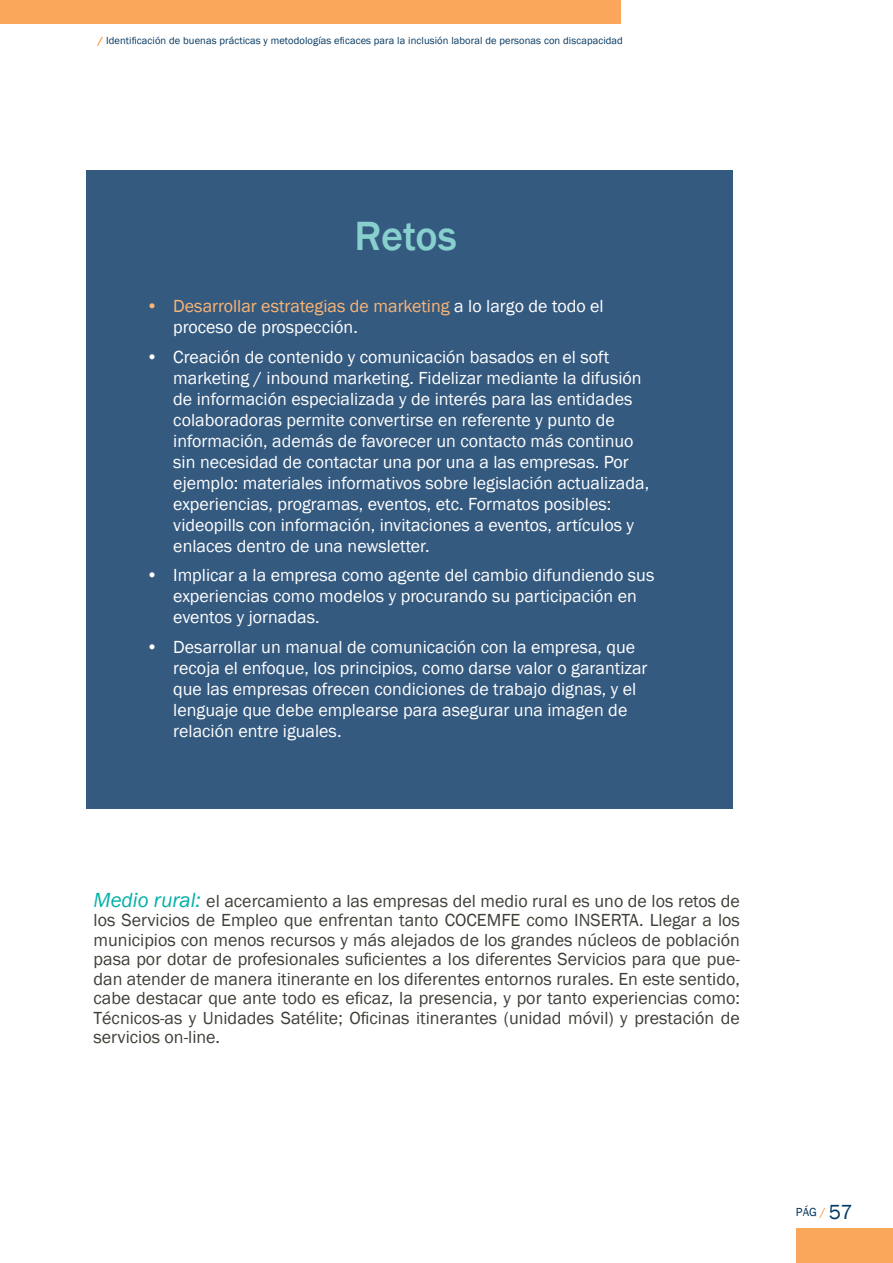
<style>
.page{position:relative;width:893px;height:1263px;background:#fff}
.page>*{position:absolute;margin:0;border:0;box-sizing:border-box;transform-origin:0 0}
.t1{font:500 42px "Franklin Gothic";letter-spacing:-.01em;color:#87d0cd}
.t2{font:18px/21px "Franklin Gothic";color:#fff}
.t3{font:18px/19.5px "Franklin Gothic";color:#3f3e37;text-align:justify}
.t4{font:12px "Franklin Gothic";color:#003660}
.t5{font:10.5px "Franklin Gothic";letter-spacing:.01em;color:#003660}
.s1{font-weight:800;color:#f6891f}
.s2{color:#fbb574}
.s3{font-style:italic;font-size:21px;color:#00afa8}
.s4{color:#f6891f}
.s5{font-size:21px}
</style>
<div class="page">
<div style="left:0;top:0;width:621px;height:23px;background:#faa75b"></div>
<div style="left:796px;top:1228px;width:97px;height:35px;background:#faa75b"></div>
<div style="left:87px;top:171px;width:646px;height:638px;background:#355a80"></div>
<p class="t5" style="left:98px;top:34px;width:527px"><span class="s1">/</span> Identificación de buenas prácticas y metodologías eficaces para la inclusión laboral de personas con discapacidad</p>
<h1 class="t1" style="left:354px;top:210px;width:104px">Retos</h1>
<p class="t2" style="left:173px;top:296px;width:432px;text-indent:-27px"><span class="s2">• Desarrollar estrategias de marketing</span> a lo largo de todo el proceso de prospección.</p>
<p class="t2" style="left:173px;top:347px;width:477px;text-indent:-27px">• Creación de contenido y comunicación basados en el soft marketing / inbound marketing. Fidelizar mediante la difusión de información especializada y de interés para las entidades colaboradoras permite convertirse en referente y punto de información, además de favorecer un contacto más continuo sin necesidad de contactar una por una a las empresas. Por ejemplo: materiales informativos sobre legislación actualizada, experiencias, programas, eventos, etc. Formatos posibles: videopills con información, invitaciones a eventos, artículos y enlaces dentro de una newsletter.</p>
<p class="t2" style="left:173px;top:565px;width:483px;text-indent:-27px">• Implicar a la empresa como agente del cambio difundiendo sus experiencias como modelos y procurando su participación en eventos y jornadas.</p>
<p class="t2" style="left:173px;top:637px;width:476px;text-indent:-27px">• Desarrollar un manual de comunicación con la empresa, que recoja el enfoque, los principios, como darse valor o garantizar que las empresas ofrecen condiciones de trabajo dignas, y el lenguaje que debe emplearse para asegurar una imagen de relación entre iguales.</p>
<p class="t3" style="left:94px;top:891px;width:648px"><span class="s3">Medio rural:</span> el acercamiento a las empresas del medio rural es uno de los retos de los Servicios de Empleo que enfrentan tanto COCEMFE como INSERTA. Llegar a los municipios con menos recursos y más alejados de los grandes núcleos de población pasa por dotar de profesionales suficientes a los diferentes Servicios para que pue&shy;dan atender de manera itinerante en los diferentes entornos rurales. En este sentido, cabe destacar que ante todo es eficaz, la presencia, y por tanto experiencias como:<br>Técnicos-as y Unidades Satélite; Oficinas itinerantes (unidad móvil) y prestación de servicios on-line.</p>
<p class="t4" style="left:796px;top:1205px;width:58px">PÁG <span class="s4">/</span> <span class="s5">57</span></p>
</div>
